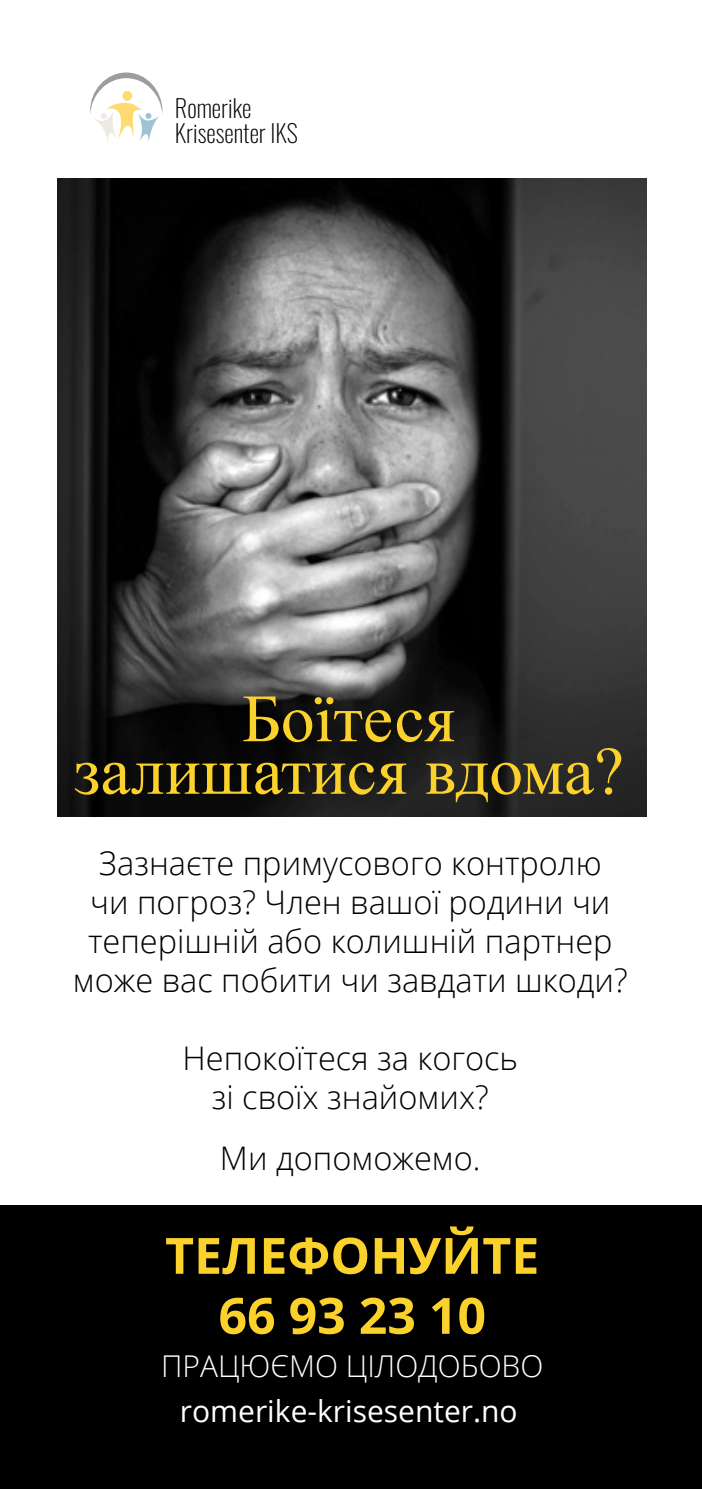
<style>
.page{position:relative;width:702px;height:1489px;background:#fff}
.page>*{position:absolute;margin:0;border:0;box-sizing:border-box;transform-origin:0 0}
.t1{font:67.5px/52.5px "Times New Roman";color:#fbd12c;text-align:center}
.t2{font:700 50px/60px "Open Sans";color:#fbd12c;text-align:center}
.t3{font:300 32.5px/39px "Open Sans";color:#000;text-align:center}
.t4{font:30px "Open Sans";color:#fff}
.t5{font:300 30px "Open Sans";color:#fff}
.t6{font:200 24.5px/25.5px "Oswald";color:#000}
</style>
<div class="page">
<svg style="left:90px;top:72px;width:72px;height:70px"></svg>
<div style="left:0;top:1205px;width:702px;height:283px;background:#000"></div>
<img style="left:58px;top:178px;width:588px;height:638px">
<p class="t6" style="left:175px;top:95px;width:124px">Romerike<br>Krisesenter IKS</p>
<h1 class="t1" style="left:74px;top:690px;width:551px">Боїтеся залишатися вдома?</h1>
<p class="t3" style="left:73px;top:843px;width:556px">Зазнаєте примусового контролю<br>чи погроз? Член вашої родини чи теперішній або колишній партнер може вас побити чи завдати шкоди?</p>
<p class="t3" style="left:182px;top:1038px;width:337px">Непокоїтеся за когось зі своїх знайомих?</p>
<p class="t3" style="left:220px;top:1137px;width:262px">Ми допоможемо.</p>
<h2 class="t2" style="left:165px;top:1224px;width:376px">ТЕЛЕФОНУЙТЕ<br>66 93 23 10</h2>
<p class="t5" style="left:161px;top:1345px;width:384px">ПРАЦЮЄМО ЦІЛОДОБОВО</p>
<p class="t4" style="left:180px;top:1390px;width:339px">romerike-krisesenter.no</p>
</div>
